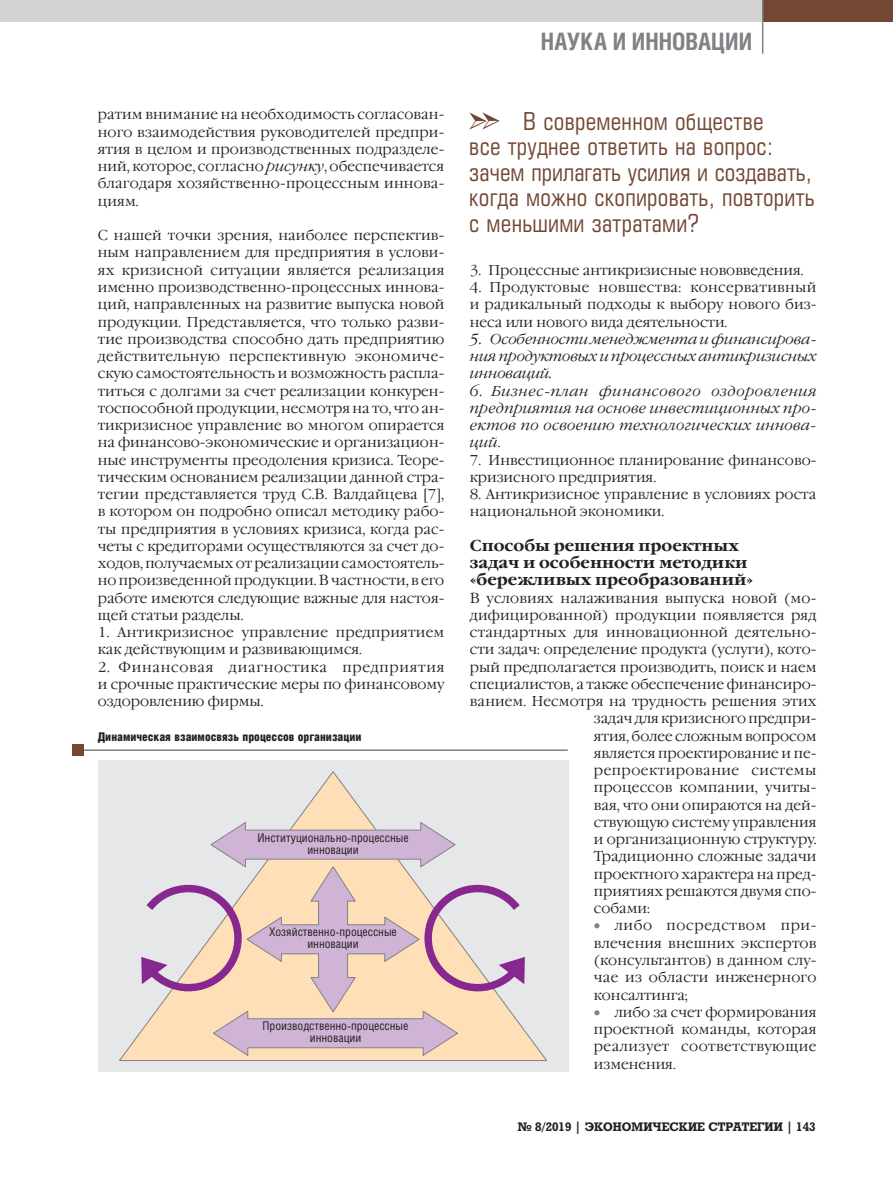
<style>
.page{position:relative;width:893px;height:1191px;background:#fff}
.page>*{position:absolute;margin:0;border:0;box-sizing:border-box;transform-origin:0 0}
.t1{font:24px/25.5px "Europe Condensed C";letter-spacing:.01em;color:#734733}
.t2{font:700 24px "Helios Cond C";color:#808285}
.t3{font:700 15.75px/17.2px "Garamond C";color:#231f20}
.t4{font:14.25px/17.2px "Garamond C";color:#231f20;text-align:justify}
.t5{font:italic 14.25px/17.2px "Garamond C";letter-spacing:.01em;color:#231f20;text-align:justify}
.t6{font:14.25px/17.2px "Garamond C";letter-spacing:.02em;color:#231f20}
.t7{font:14.25px "Garamond C";letter-spacing:.035em;color:#231f20}
.t8{font:12px/12px "Helios Cond C";color:#231f20;text-align:center}
.t9{font:12px "Helios Cond Black C";color:#231f20}
.t10{font:700 12px "Rodeo C";color:#231f20}
.s1{font-style:italic}
.s2{font-style:normal}
.s3{color:#808285}
</style>
<div class="page">
<div style="left:1px;top:0;width:892px;height:21px;background:#d1d3d4"></div>
<div style="left:763px;top:0;width:130px;height:21px;background:#734733"></div>
<hr style="left:762px;top:0;width:1px;height:54px;background:#808285">
<div style="left:98px;top:760px;width:470px;height:311px;background:#e6e7e8"></div>
<hr style="left:81px;top:749px;width:487px;height:2px;background:#808285">
<div style="left:72px;top:744px;width:12px;height:12px;background:#734733"></div>
<svg style="left:469px;top:112px;width:31px;height:18px"></svg>
<svg style="left:119px;top:771px;width:428px;height:290px"></svg>
<svg style="left:138px;top:821px;width:390px;height:235px"></svg>
<p class="t4" style="left:98px;top:107px;width:348px">ратим внимание на необходимость согласован&shy;ного взаимодействия руководителей предпри&shy;ятия в целом и производственных подразделе&shy;ний, которое, согласно <span class="s1">рисунку</span>, обеспечивается благодаря хозяйственно-процессным иннова&shy;циям.</p>
<p class="t4" style="left:98px;top:228px;width:348px">С нашей точки зрения, наиболее перспектив&shy;ным направлением для предприятия в услови&shy;ях кризисной ситуации является реализация именно производственно-процессных иннова&shy;ций, направленных на развитие выпуска новой продукции. Представляется, что только разви&shy;тие производства способно дать предприятию действительную перспективную экономиче&shy;скую самостоятельность и возможность распла&shy;титься с долгами за счет реализации конкурен&shy;тоспособной продукции, несмотря на то, что ан&shy;тикризисное управление во многом опирается на финансово-экономические и организацион&shy;ные инструменты преодоления кризиса. Теоре&shy;тическим основанием реализации данной стра&shy;тегии представляется труд С.В. Валдайцева [7], в котором он подробно описал методику рабо&shy;ты предприятия в условиях кризиса, когда рас&shy;четы с кредиторами осуществляются за счет до&shy;ходов, получаемых от реализации самостоятель&shy;но произведенной продукции. В частности, в его работе имеются следующие важные для настоя&shy;щей статьи разделы.</p>
<p class="t6" style="left:98px;top:625px;width:348px">1. Антикризисное управление предприятием как действующим и развивающимся.</p>
<p class="t4" style="left:98px;top:659px;width:348px">2. Финансовая диагностика предприятия и срочные практические меры по финансовому оздоровлению фирмы.</p>
<p class="t9" style="left:98px;top:732px;width:265px">Динамическая взаимосвязь процессов организации</p>
<p class="t8" style="left:257px;top:832px;width:153px">Институционально-процессные инновации</p>
<p class="t8" style="left:269px;top:927px;width:129px">Хозяйственно-процессные инновации</p>
<p class="t8" style="left:263px;top:1021px;width:147px">Производственно-процессные инновации</p>
<h1 class="t2" style="left:541px;top:33px;width:213px">НАУКА И ИННОВАЦИИ</h1>
<h1 class="t1" style="left:469px;top:110px;width:347px;text-indent:54px">В современном обществе<br>все труднее ответить на вопрос: зачем прилагать усилия и создавать, когда можно скопировать, повторить с меньшими затратами?</h1>
<p class="t4" style="left:470px;top:263px;width:335px">3. Процессные антикризисные нововведения.</p>
<p class="t4" style="left:470px;top:280px;width:348px">4. Продуктовые новшества: консервативный и радикальный подходы к выбору нового биз&shy;неса или нового вида деятельности.</p>
<p class="t5" style="left:470px;top:332px;width:348px">5. Особенности менеджмента и финансирова&shy;ния продуктовых и процессных антикризисных инноваций.</p>
<p class="t5" style="left:470px;top:383px;width:348px">6. Бизнес-план финансового оздоровления предприятия на основе инвестиционных про&shy;ектов по освоению технологических иннова&shy;ций<span class="s2">.</span></p>
<p class="t4" style="left:470px;top:452px;width:348px">7. Инвестиционное планирование финансово&shy;кризисного предприятия.</p>
<p class="t4" style="left:470px;top:487px;width:348px">8. Антикризисное управление в условиях роста национальной экономики.</p>
<p class="t3" style="left:470px;top:538px;width:285px">Способы решения проектных задач и особенности методики «бережливых преобразований»</p>
<p class="t4" style="left:470px;top:590px;width:348px">В условиях налаживания выпуска новой (мо-</p>
<p class="t4" style="left:470px;top:608px;width:348px">дифицированной) продукции появляется ряд</p>
<p class="t4" style="left:470px;top:625px;width:348px">стандартных для инновационной деятельно-</p>
<p class="t4" style="left:470px;top:642px;width:348px">сти задач: определение продукта (услуги), кото-</p>
<p class="t4" style="left:470px;top:659px;width:348px">рый предполагается производить, поиск и наем</p>
<p class="t4" style="left:470px;top:677px;width:348px">специалистов, а также обеспечение финансиро-</p>
<p class="t4" style="left:470px;top:694px;width:348px">ванием. Несмотря на трудность решения этих</p>
<p class="t4" style="left:594px;top:711px;width:224px">задач для кризисного предпри-</p>
<p class="t4" style="left:594px;top:728px;width:224px">ятия, более сложным вопросом</p>
<p class="t4" style="left:594px;top:746px;width:224px">является проектирование и пе-</p>
<p class="t7" style="left:594px;top:764px;width:224px">репроектирование системы</p>
<p class="t4" style="left:594px;top:780px;width:224px">процессов компании, учиты-</p>
<p class="t4" style="left:594px;top:797px;width:224px">вая, что они опираются на дей-</p>
<p class="t4" style="left:594px;top:815px;width:224px">ствующую систему управления</p>
<p class="t4" style="left:594px;top:832px;width:224px">и организационную структуру.</p>
<p class="t4" style="left:594px;top:849px;width:224px">Традиционно сложные задачи</p>
<p class="t4" style="left:594px;top:866px;width:224px">проектного характера на пред-</p>
<p class="t4" style="left:594px;top:884px;width:224px">приятиях решаются двумя спо-</p>
<p class="t4" style="left:594px;top:901px;width:57px">собами:</p>
<p class="t4" style="left:594px;top:918px;width:224px"><span class="s3">•</span> либо посредством при&shy;влечения внешних экспертов (консультантов) в данном слу&shy;чае из области инженерного консалтинга;</p>
<p class="t4" style="left:594px;top:1004px;width:224px"><span class="s3">•</span> либо за счет формирования проектной команды, которая реализует соответствующие изменения.</p>
<p class="t10" style="left:518px;top:1122px;width:299px">№ 8/2019 | ЭКОНОМИЧЕСКИЕ СТРАТЕГИИ | 143</p>
</div>
